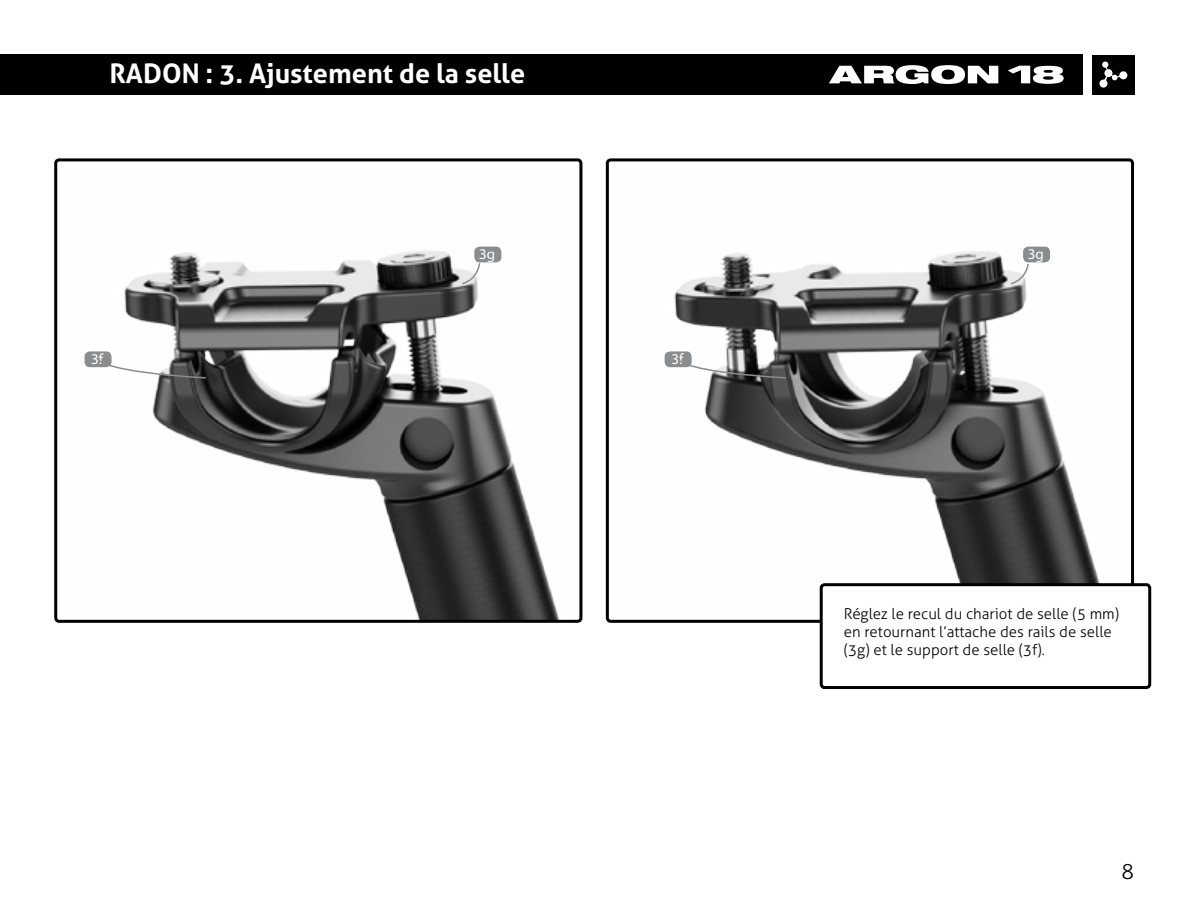
<style>
.page{position:relative;width:1188px;height:918px;background:#fff}
.page>*{position:absolute;margin:0;border:0;box-sizing:border-box;transform-origin:0 0}
.t1{font:700 27px "Aller";color:#fff}
.t2{font:300 21px "Aller";color:#000}
.t3{font:300 15px/18px "Aller";color:#000}
.t4{font:15px "Myriad Pro";color:#fff}
</style>
<div class="page">
<div style="left:0;top:54px;width:1082px;height:41px;background:#000"></div>
<svg style="left:829px;top:65px;width:169px;height:19px"></svg>
<svg style="left:1008px;top:66px;width:56px;height:18px"></svg>
<div style="left:1092px;top:55px;width:43px;height:39px;background:#000"></div>
<svg style="left:1099px;top:61px;width:29px;height:27px"></svg>
<img style="left:124px;top:251px;width:435px;height:368px">
<div style="left:54px;top:158px;width:528px;height:465px;border:3px solid #000;border-radius:3px"></div>
<img style="left:674px;top:251px;width:426px;height:368px">
<div style="left:606px;top:158px;width:528px;height:465px;border:3px solid #000;border-radius:3px"></div>
<div style="left:664px;top:351px;width:28px;height:17px;background:#8a8c8e;border-radius:6px"></div>
<div style="left:663px;top:350px;width:30px;height:19px;border:2px solid #fff;border-radius:6px"></div>
<div style="left:84px;top:351px;width:28px;height:17px;background:#8a8c8e;border-radius:6px"></div>
<div style="left:83px;top:350px;width:30px;height:19px;border:2px solid #fff;border-radius:6px"></div>
<div style="left:474px;top:246px;width:28px;height:17px;background:#8a8c8e;border-radius:6px"></div>
<div style="left:473px;top:245px;width:30px;height:19px;border:2px solid #fff;border-radius:6px"></div>
<svg style="left:677px;top:359px;width:110px;height:20px"></svg>
<svg style="left:97px;top:359px;width:110px;height:20px"></svg>
<svg style="left:460px;top:262px;width:21px;height:24px"></svg>
<svg style="left:1009px;top:262px;width:21px;height:24px"></svg>
<div style="left:1022px;top:246px;width:29px;height:17px;background:#8a8c8e;border-radius:6px"></div>
<div style="left:1022px;top:245px;width:30px;height:19px;border:2px solid #fff;border-radius:6px"></div>
<div style="left:821px;top:585px;width:329px;height:103px;background:#fff;border-radius:3px"></div>
<div style="left:820px;top:583px;width:331px;height:106px;border:3px solid #000;border-radius:3px"></div>
<h1 class="t1" style="left:110px;top:57px;width:417px">RADON : 3. Ajustement de la selle</h1>
<p class="t4" style="left:479px;top:245px;width:18px">3g</p>
<p class="t4" style="left:1028px;top:245px;width:18px">3g</p>
<p class="t4" style="left:91px;top:350px;width:14px">3f</p>
<p class="t4" style="left:671px;top:350px;width:14px">3f</p>
<p class="t3" style="left:844px;top:604px;width:277px">Réglez le recul du chariot de selle (5 mm) en retournant l’attache des rails de selle (3g) et le support de selle (3f).</p>
<h2 class="t2" style="left:1121px;top:859px;width:14px">8</h2>
</div>
